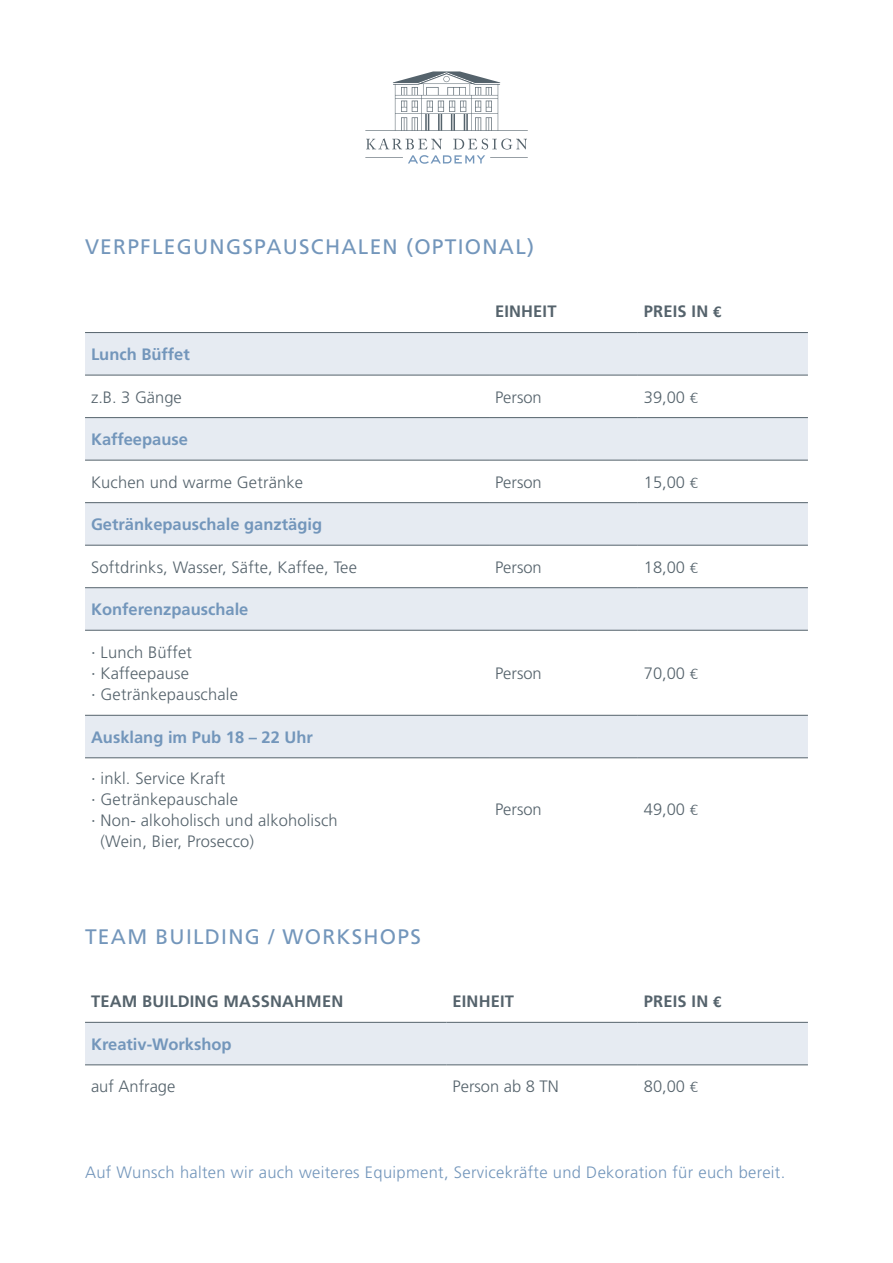
<style>
.page{position:relative;width:893px;height:1263px;background:#fff}
.page>*{position:absolute;margin:0;border:0;box-sizing:border-box;transform-origin:0 0}
.t1{font:21px "Frutiger";letter-spacing:.06em;color:#7396bb}
.t2{font:300 16.5px/21px "Frutiger";letter-spacing:.01em;color:#55636c}
.t3{font:700 16.5px "Frutiger";color:#7396bb}
.t4{font:300 16.5px "Frutiger";letter-spacing:.02em;color:#7396bb}
.t5{font:700 16.5px "Frutiger";letter-spacing:.01em;color:#55636c}
.s1{font-family:"Calibri"}
.s2{font-weight:400}
</style>
<div class="page">
<svg style="left:365px;top:71px;width:163px;height:93px"></svg>
<svg style="left:85px;top:333px;width:723px;height:424px;fill:#e6ebf2"></svg>
<hr style="left:85px;top:332px;width:404px;height:1px;background:#55636c">
<hr style="left:489px;top:332px;width:149px;height:1px;background:#55636c">
<hr style="left:638px;top:332px;width:170px;height:1px;background:#55636c">
<hr style="left:85px;top:375px;width:404px;height:1px;background:#55636c">
<hr style="left:489px;top:375px;width:149px;height:1px;background:#55636c">
<hr style="left:638px;top:375px;width:170px;height:1px;background:#55636c">
<hr style="left:85px;top:417px;width:404px;height:1px;background:#55636c">
<hr style="left:489px;top:417px;width:149px;height:1px;background:#55636c">
<hr style="left:638px;top:417px;width:170px;height:1px;background:#55636c">
<hr style="left:85px;top:460px;width:404px;height:1px;background:#55636c">
<hr style="left:489px;top:460px;width:149px;height:1px;background:#55636c">
<hr style="left:638px;top:460px;width:170px;height:1px;background:#55636c">
<hr style="left:85px;top:502px;width:404px;height:1px;background:#55636c">
<hr style="left:489px;top:502px;width:149px;height:1px;background:#55636c">
<hr style="left:638px;top:502px;width:170px;height:1px;background:#55636c">
<hr style="left:85px;top:545px;width:404px;height:1px;background:#55636c">
<hr style="left:489px;top:545px;width:149px;height:1px;background:#55636c">
<hr style="left:638px;top:545px;width:170px;height:1px;background:#55636c">
<hr style="left:85px;top:587px;width:404px;height:1px;background:#55636c">
<hr style="left:489px;top:587px;width:149px;height:1px;background:#55636c">
<hr style="left:638px;top:587px;width:170px;height:1px;background:#55636c">
<hr style="left:85px;top:630px;width:404px;height:1px;background:#55636c">
<hr style="left:489px;top:630px;width:149px;height:1px;background:#55636c">
<hr style="left:638px;top:630px;width:170px;height:1px;background:#55636c">
<hr style="left:85px;top:715px;width:404px;height:1px;background:#55636c">
<hr style="left:489px;top:715px;width:149px;height:1px;background:#55636c">
<hr style="left:638px;top:715px;width:170px;height:1px;background:#55636c">
<hr style="left:85px;top:757px;width:404px;height:1px;background:#55636c">
<hr style="left:489px;top:757px;width:149px;height:1px;background:#55636c">
<hr style="left:638px;top:757px;width:170px;height:1px;background:#55636c">
<div style="left:85px;top:1023px;width:723px;height:41px;background:#e6ebf2"></div>
<hr style="left:85px;top:1022px;width:361px;height:1px;background:#55636c">
<hr style="left:446px;top:1022px;width:192px;height:1px;background:#55636c">
<hr style="left:638px;top:1022px;width:170px;height:1px;background:#55636c">
<hr style="left:85px;top:1064px;width:361px;height:1px;background:#55636c">
<hr style="left:446px;top:1064px;width:192px;height:1px;background:#55636c">
<hr style="left:638px;top:1064px;width:170px;height:1px;background:#55636c">
<p class="t1" style="left:85px;top:234px;width:451px">VERPFLEGUNGSPAUSCHALEN (OPTIONAL)</p>
<p class="t5" style="left:495px;top:302px;width:63px">EINHEIT</p>
<p class="t5" style="left:644px;top:302px;width:79px">PREIS IN <span class="s1">€</span></p>
<p class="t3" style="left:91px;top:345px;width:100px">Lunch Büffet</p>
<p class="t2" style="left:91px;top:387px;width:92px">z.B. 3 Gänge</p>
<p class="t2" style="left:495px;top:387px;width:48px">Person</p>
<p class="t2" style="left:644px;top:387px;width:56px">39,00 <span class="s1">€</span></p>
<p class="t3" style="left:91px;top:430px;width:98px">Kaffeepause</p>
<p class="t2" style="left:91px;top:472px;width:214px">Kuchen und warme Getränke</p>
<p class="t2" style="left:495px;top:472px;width:48px">Person</p>
<p class="t2" style="left:644px;top:472px;width:56px">15,00 <span class="s1">€</span></p>
<p class="t3" style="left:91px;top:515px;width:233px">Getränkepauschale ganztägig</p>
<p class="t2" style="left:91px;top:557px;width:267px">Softdrinks, Wasser, Säfte, Kaffee, Tee</p>
<p class="t2" style="left:495px;top:557px;width:48px">Person</p>
<p class="t2" style="left:644px;top:557px;width:56px">18,00 <span class="s1">€</span></p>
<p class="t3" style="left:91px;top:600px;width:159px">Konferenzpauschale</p>
<p class="t2" style="left:91px;top:642px;width:148px"><span class="s2">·</span> Lunch Büffet<br><span class="s2">·</span> Kaffeepause<br><span class="s2">·</span> Getränkepauschale</p>
<p class="t2" style="left:495px;top:663px;width:48px">Person</p>
<p class="t2" style="left:644px;top:663px;width:56px">70,00 <span class="s1">€</span></p>
<p class="t3" style="left:91px;top:727px;width:223px">Ausklang im Pub 18 – 22 Uhr</p>
<p class="t2" style="left:91px;top:767px;width:136px"><span class="s2">·</span> inkl. Service Kraft</p>
<p class="t2" style="left:91px;top:788px;width:148px"><span class="s2">·</span> Getränkepauschale</p>
<p class="t2" style="left:91px;top:809px;width:248px"><span class="s2">·</span> Non- alkoholisch und alkoholisch</p>
<p class="t2" style="left:101px;top:831px;width:155px">(Wein, Bier, Prosecco)</p>
<p class="t1" style="left:85px;top:924px;width:337px">TEAM BUILDING / WORKSHOPS</p>
<p class="t2" style="left:495px;top:799px;width:48px">Person</p>
<p class="t2" style="left:644px;top:799px;width:56px">49,00 <span class="s1">€</span></p>
<p class="t5" style="left:91px;top:992px;width:254px">TEAM BUILDING MASSNAHMEN</p>
<p class="t5" style="left:452px;top:992px;width:63px">EINHEIT</p>
<p class="t5" style="left:644px;top:992px;width:79px">PREIS IN <span class="s1">€</span></p>
<p class="t3" style="left:91px;top:1034px;width:142px">Kreativ-Workshop</p>
<p class="t2" style="left:91px;top:1076px;width:86px">auf Anfrage</p>
<p class="t2" style="left:452px;top:1076px;width:108px">Person ab 8 TN</p>
<p class="t2" style="left:644px;top:1076px;width:56px">80,00 <span class="s1">€</span></p>
<p class="t4" style="left:85px;top:1163px;width:702px">Auf Wunsch halten wir auch weiteres Equipment, Servicekräfte und Dekoration für euch bereit.</p>
</div>
